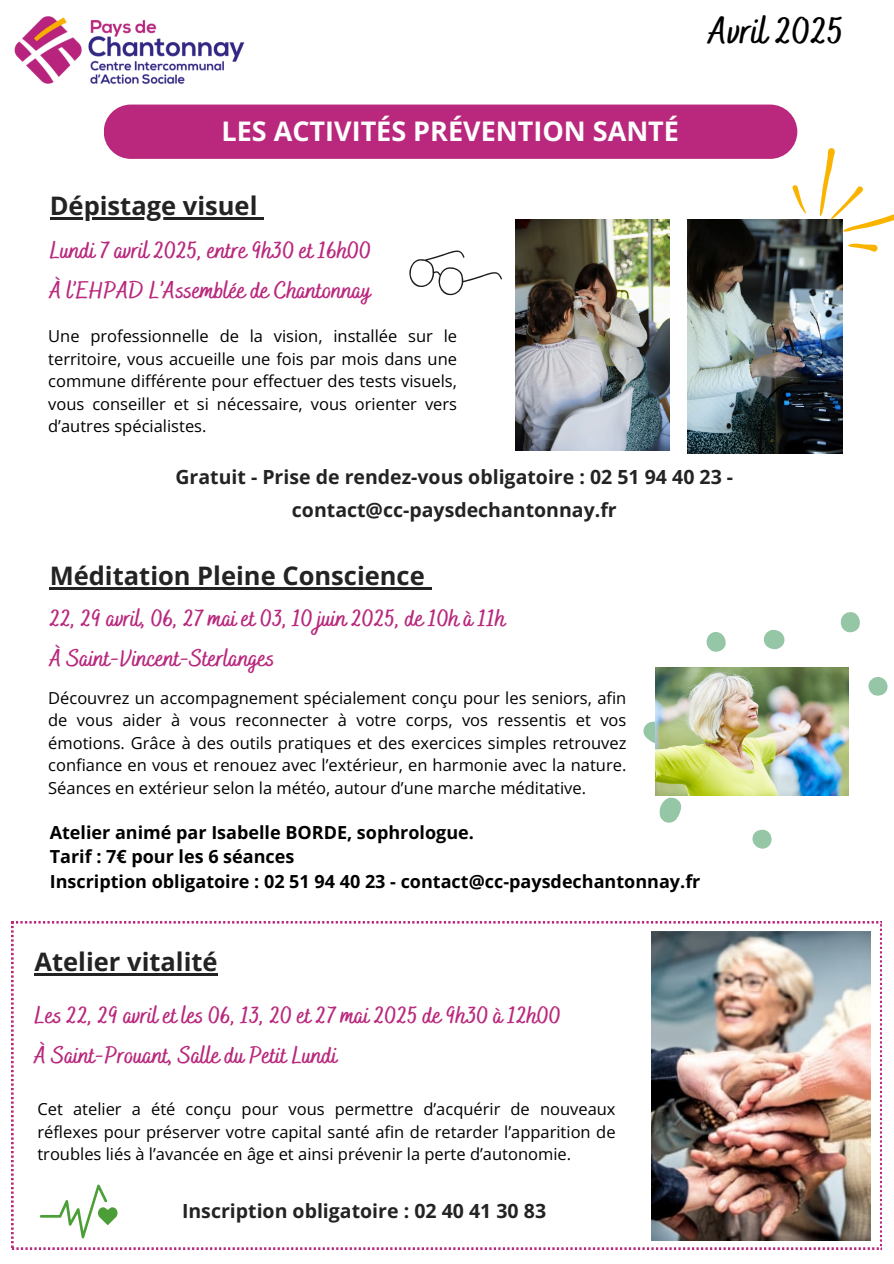
<style>
.page{position:relative;width:894px;height:1264px;background:#fff}
.page>*{position:absolute;margin:0;border:0;box-sizing:border-box;transform-origin:0 0}
.t1{font:700 37.5px "Bakerie Smooth";color:#000}
.t2{font:700 27px "Open Sans";color:#fff}
.t3{font:700 25.5px "Open Sans";color:#232324}
.t4{font:700 24px/40.5px "Bakerie Smooth";color:#b9287d}
.t5{font:700 19.5px/32.7px "Open Sans";color:#232324;text-align:center}
.t6{font:700 18px/24.8px "Open Sans";color:#000}
.t7{font:16.5px/22.5px "Open Sans";color:#000;text-align:justify}
</style>
<div class="page">
<img style="left:14px;top:16px;width:231px;height:68px">
<div style="left:104px;top:104px;width:693px;height:55px;background:#b9287d;border-radius:27px"></div>
<img style="left:515px;top:219px;width:154px;height:231px">
<img style="left:687px;top:219px;width:155px;height:234px">
<svg style="left:409px;top:250px;width:93px;height:46px"></svg>
<svg style="left:792px;top:185px;width:14px;height:29px"></svg>
<svg style="left:819px;top:148px;width:74px;height:84px"></svg>
<svg style="left:848px;top:243px;width:29px;height:8px"></svg>
<svg style="left:655px;top:795px;width:32px;height:28px"></svg>
<svg style="left:643px;top:721px;width:12px;height:22px"></svg>
<svg style="left:763px;top:629px;width:22px;height:21px"></svg>
<svg style="left:840px;top:612px;width:20px;height:21px"></svg>
<svg style="left:706px;top:632px;width:20px;height:20px"></svg>
<svg style="left:752px;top:829px;width:20px;height:20px"></svg>
<svg style="left:868px;top:677px;width:20px;height:19px"></svg>
<img style="left:655px;top:667px;width:193px;height:128px">
<svg style="left:11px;top:921px;width:870px;height:328px"></svg>
<img style="left:651px;top:931px;width:218px;height:309px">
<svg style="left:40px;top:1184px;width:77px;height:54px"></svg>
<hr style="left:50px;top:217px;width:207px;height:2px;background:#232324">
<svg style="left:257px;top:217px;width:7px;height:2px"></svg>
<hr style="left:50px;top:587px;width:375px;height:2px;background:#232324">
<svg style="left:425px;top:587px;width:6px;height:2px"></svg>
<hr style="left:35px;top:973px;width:182px;height:2px;background:#232324">
<h1 class="t2" style="left:221px;top:112px;width:459px">LES ACTIVITÉS PRÉVENTION SANTÉ</h1>
<p class="t3" style="left:50px;top:188px;width:209px">Dépistage visuel</p>
<h3 class="t4" style="left:50px;top:231px;width:323px">Lundi 7 avril 2025, entre 9h30 et 16h00<br>À l’EHPAD L’Assemblée de Chantonnay</h3>
<p class="t7" style="left:48px;top:325px;width:410px">Une professionnelle de la vision, installée sur le territoire, vous accueille une fois par mois dans une commune différente pour effectuer des tests visuels, vous conseiller et si nécessaire, vous orienter vers d’autres spécialistes.</p>
<p class="t1" style="left:708px;top:9px;width:137px">Avril 2025</p>
<p class="t5" style="left:175px;top:460px;width:559px">Gratuit - Prise de rendez-vous obligatoire : 02 51 94 40 23 - contact@cc-paysdechantonnay.fr</p>
<p class="t3" style="left:50px;top:558px;width:376px">Méditation Pleine Conscience</p>
<h4 class="t4" style="left:50px;top:599px;width:457px">22, 29 avril, 06, 27 mai et 03, 10 juin 2025, de 10h à 11h<br>À Saint-Vincent-Sterlanges</h4>
<p class="t7" style="left:48px;top:686px;width:579px">Découvrez un accompagnement spécialement conçu pour les seniors, afin de vous aider à vous reconnecter à votre corps, vos ressentis et vos émotions. Grâce à des outils pratiques et des exercices simples retrouvez confiance en vous et renouez avec l’extérieur, en harmonie avec la nature.<br>Séances en extérieur selon la météo, autour d’une marche méditative.</p>
<p class="t6" style="left:50px;top:819px;width:652px">Atelier animé par Isabelle BORDE, sophrologue.<br>Tarif : 7€ pour les 6 séances<br>Inscription obligatoire : 02 51 94 40 23 - contact@cc-paysdechantonnay.fr</p>
<p class="t3" style="left:35px;top:943px;width:184px">Atelier vitalité</p>
<p class="t4" style="left:35px;top:996px;width:528px">Les 22, 29 avril et les 06, 13, 20 et 27 mai 2025 de 9h30 à 12h00<br>À Saint-Prouant, Salle du Petit Lundi</p>
<h5 class="t7" style="left:37px;top:1097px;width:579px">Cet atelier a été conçu pour vous permettre d’acquérir de nouveaux réflexes pour préserver votre capital santé afin de retarder l’apparition de troubles liés à l’avancée en âge et ainsi prévenir la perte d’autonomie.</h5>
<h3 class="t5" style="left:182px;top:1193px;width:365px">Inscription obligatoire : 02 40 41 30 83</h3>
</div>
